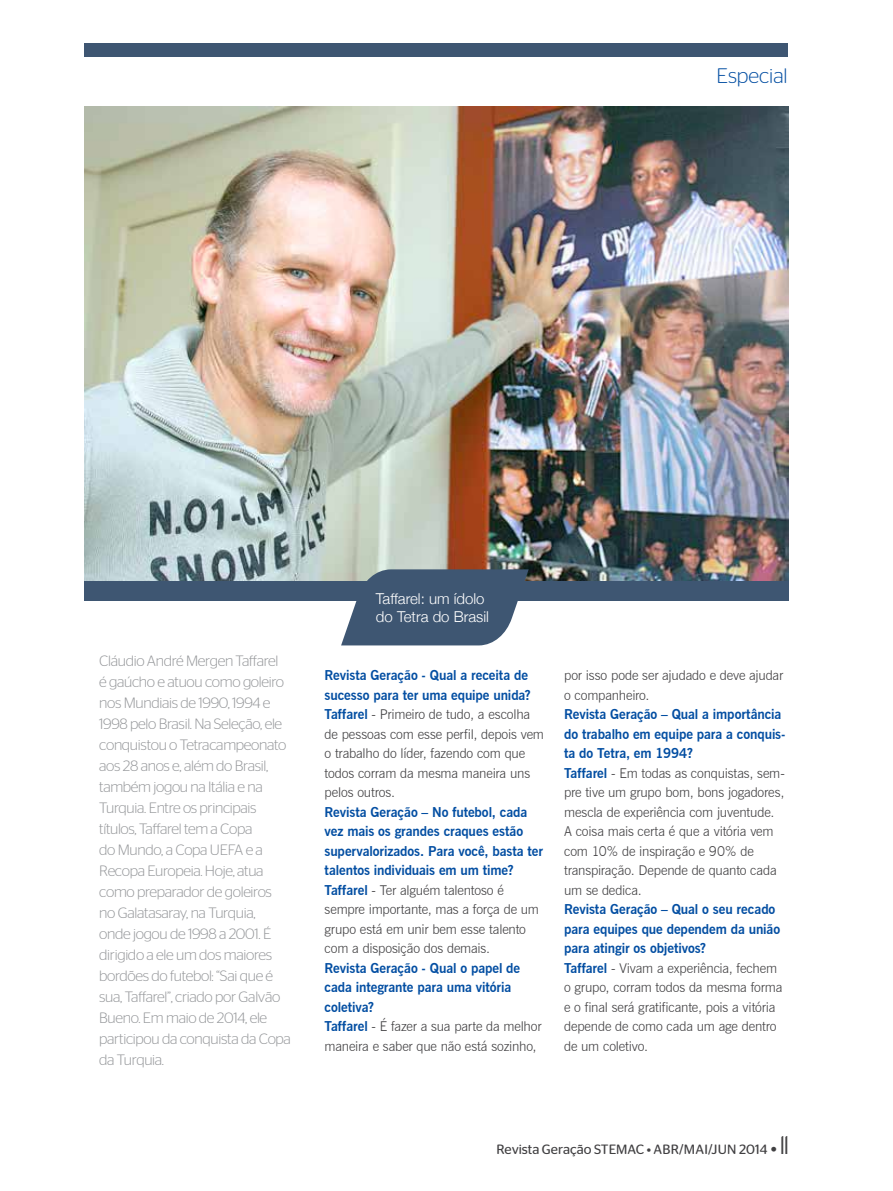
<style>
.page{position:relative;width:893px;height:1191px;background:#fff}
.page>*{position:absolute;margin:0;border:0;box-sizing:border-box;transform-origin:0 0}
.t1{font:300 21px "Stag Sans Round";color:#034ea2}
.t2{font:300 15px/21px "Stag Sans Round";letter-spacing:-.02em;color:#939598}
.t3{font:300 15px/18px "Helvetica Neue";color:#fff}
.t4{font:300 13.5px/19.5px "News Gothic BT";letter-spacing:-.01em;color:#414042}
.t5{font:700 13.5px/19.5px "News Gothic BT";letter-spacing:-.005em;color:#034ea2}
.t6{font:13.5px "Stag Sans Round";color:#414042}
.s1{font-weight:700;color:#034ea2}
.s2{font-weight:300;color:#414042}
.s3{font-family:"Helvetica Neue LT Std";font-stretch:condensed}
.s4{font-family:"Knockout HTF46 Flyweight";font-size:27px}
</style>
<div class="page">
<div style="left:84px;top:43px;width:704px;height:13px;background:#3e5672"></div>
<img style="left:84px;top:106px;width:704px;height:475px">
<div style="left:84px;top:581px;width:704px;height:20px;background:#3e5672"></div>
<svg style="left:341px;top:569px;width:188px;height:76px"></svg>
<h1 class="t1" style="left:716px;top:64px;width:73px">Especial</h1>
<p class="t2" style="left:99px;top:649px;width:193px">Cláudio André Mergen Taffarel<br>é gaúcho e atuou como goleiro nos Mundiais de 1990, 1994 e<br>1998 pelo Brasil. Na Seleção, ele conquistou o Tetracampeonato aos 28 anos e, além do Brasil, também jogou na Itália e na<br>Turquia. Entre os principais títulos, Taffarel tem a Copa<br>do Mundo, a Copa UEFA e a<br>Recopa Europeia. Hoje, atua como preparador de goleiros no Galatasaray, na Turquia,<br>onde jogou de 1998 a 2001. É dirigido a ele um dos maiores bordões do futebol: “Sai que é sua, Taffarel”, criado por Galvão<br>Bueno. Em maio de 2014, ele participou da conquista da Copa da Turquia.</p>
<p class="t3" style="left:376px;top:589px;width:115px">Taffarel: um ídolo do Tetra do Brasil</p>
<p class="t4" style="left:325px;top:665px;width:221px"><span class="s1">Revista Geração - Qual a receita de sucesso para ter uma equipe unida?<br>Taffarel</span> - Primeiro de tudo, a escolha de pessoas com esse perfil, depois vem o trabalho do líder, fazendo com que todos corram da mesma maneira uns pelos outros.</p>
<p class="t5" style="left:325px;top:802px;width:220px">Revista Geração – No futebol, cada vez mais os grandes craques estão supervalorizados. Para você, basta ter talentos individuais em um time?<br>Taffarel <span class="s2">- Ter alguém talentoso é sempre importante, mas a força de um grupo está em unir bem esse talento com a disposição dos demais.</span></p>
<p class="t5" style="left:325px;top:958px;width:218px">Revista Geração - Qual o papel de cada integrante para uma vitória coletiva?<br>Taffarel <span class="s2">- É fazer a sua parte da melhor maneira e saber que não está sozinho,</span></p>
<p class="t4" style="left:564px;top:665px;width:221px">por isso pode ser ajudado e deve ajudar o companheiro.</p>
<p class="t4" style="left:564px;top:704px;width:223px"><span class="s1">Revista Geração – Qual a importância do trabalho em equipe para a conquis&shy;ta do Tetra, em 1994?<br>Taffarel</span> - Em todas as conquistas, sem&shy;pre tive um grupo bom, bons jogadores, mescla de experiência com juventude.<br>A coisa mais certa é que a vitória vem com 10% de inspiração e 90% de transpiração. Depende de quanto cada um se dedica.</p>
<p class="t4" style="left:564px;top:899px;width:220px"><span class="s1">Revista Geração – Qual o seu recado para equipes que dependem da união para atingir os objetivos?<br>Taffarel</span> - Vivam a experiência, fechem o grupo, corram todos da mesma forma e o final será gratificante, pois a vitória depende de como cada um age dentro de um coletivo.</p>
<p class="t6" style="left:496px;top:1141px;width:293px">Revista Geração STEMAC • abr/mai/jun 2014 <span class="s3">•</span> <span class="s4">11</span></p>
</div>
